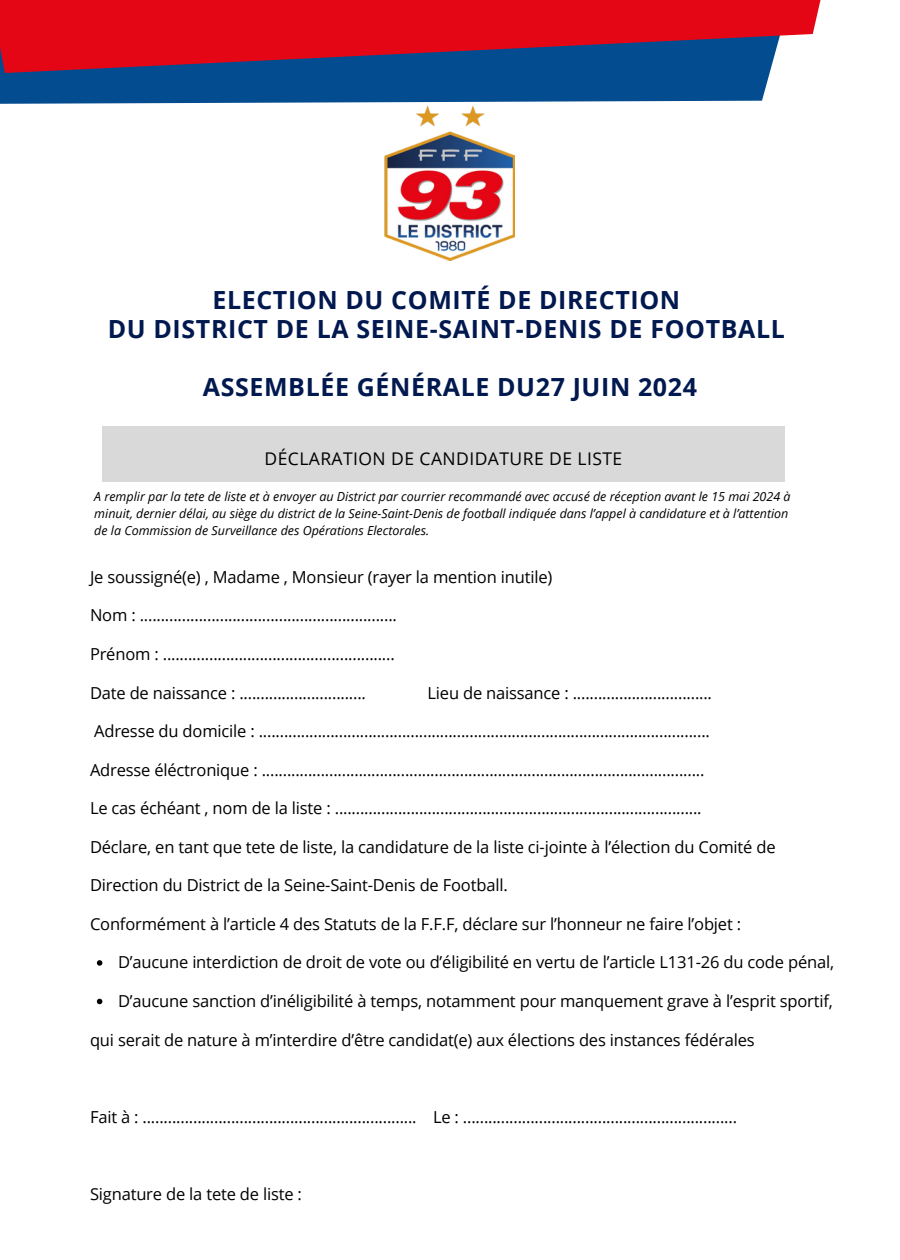
<style>
.page{position:relative;width:900px;height:1260px;background:#fff}
.page>*{position:absolute;margin:0;border:0;box-sizing:border-box;transform-origin:0 0}
.t1{font:700 25px/28px "Open Sans";letter-spacing:.025em;color:#01194f;text-align:center}
.t2{font:17.5px "Open Sans";letter-spacing:.025em;color:#000}
.t3{font:16.5px "Open Sans";letter-spacing:-.01em;color:#000}
.t4{font:italic 12.5px/16.8px "Open Sans";color:#000}
</style>
<div class="page">
<svg style="left:0;top:0;width:821px;height:163px"></svg>
<img style="left:385px;top:103px;width:129px;height:157px">
<div style="left:102px;top:426px;width:682px;height:18px;background:#d9d9d9"></div>
<div style="left:102px;top:444px;width:682px;height:19px;background:#d9d9d9"></div>
<div style="left:102px;top:463px;width:682px;height:19px;background:#d9d9d9"></div>
<svg style="left:97px;top:960px;width:5px;height:6px"></svg>
<svg style="left:97px;top:999px;width:5px;height:5px"></svg>
<p class="t1" style="left:108px;top:286px;width:679px">ELECTION DU COMITÉ DE DIRECTION<br>DU DISTRICT DE LA SEINE-SAINT-DENIS DE FOOTBALL</p>
<p class="t1" style="left:203px;top:373px;width:496px">ASSEMBLÉE GÉNÉRALE DU27 JUIN 2024</p>
<h1 class="t2" style="left:265px;top:446px;width:359px">DÉCLARATION DE CANDIDATURE DE LISTE</h1>
<h1 class="t4" style="left:94px;top:488px;width:698px">A remplir par la tete de liste et à envoyer au District par courrier recommandé avec accusé de réception avant le 15 mai 2024 à minuit, dernier délai, au siège du district de la Seine-Saint-Denis de football indiquée dans l’appel à candidature et à l’attention de la Commission de Surveillance des Opérations Electorales.</h1>
<p class="t3" style="left:90px;top:565px;width:464px">Je soussigné(e) , Madame , Monsieur (rayer la mention inutile)</p>
<p class="t3" style="left:90px;top:604px;width:309px">Nom : .............................................................</p>
<p class="t3" style="left:90px;top:642px;width:306px">Prénom : .......................................................</p>
<p class="t3" style="left:90px;top:681px;width:278px">Date de naissance : ..............................</p>
<p class="t3" style="left:428px;top:681px;width:286px">Lieu de naissance : .................................</p>
<p class="t3" style="left:94px;top:719px;width:617px">Adresse du domicile : ...........................................................................................................</p>
<p class="t3" style="left:90px;top:758px;width:616px">Adresse éléctronique : .........................................................................................................</p>
<p class="t3" style="left:90px;top:797px;width:613px">Le cas échéant , nom de la liste : .......................................................................................</p>
<p class="t3" style="left:90px;top:835px;width:687px">Déclare, en tant que tete de liste, la candidature de la liste ci-jointe à l’élection du Comité de</p>
<p class="t3" style="left:90px;top:874px;width:419px">Direction du District de la Seine-Saint-Denis de Football.</p>
<p class="t3" style="left:90px;top:912px;width:653px">Conformément à l’article 4 des Statuts de la F.F.F, déclare sur l’honneur ne faire l’objet :</p>
<h2 class="t3" style="left:118px;top:951px;width:718px">D’aucune interdiction de droit de vote ou d’éligibilité en vertu de l’article L131-26 du code pénal,</h2>
<p class="t3" style="left:118px;top:989px;width:716px">D’aucune sanction d’inéligibilité à temps, notamment pour manquement grave à l’esprit sportif,</p>
<h3 class="t3" style="left:90px;top:1028px;width:666px">qui serait de nature à m’interdire d’être candidat(e) aux élections des instances fédérales</h3>
<p class="t3" style="left:90px;top:1105px;width:649px">Fait à : ................................................................. Le : .................................................................</p>
<p class="t3" style="left:90px;top:1182px;width:214px">Signature de la tete de liste :</p>
</div>
